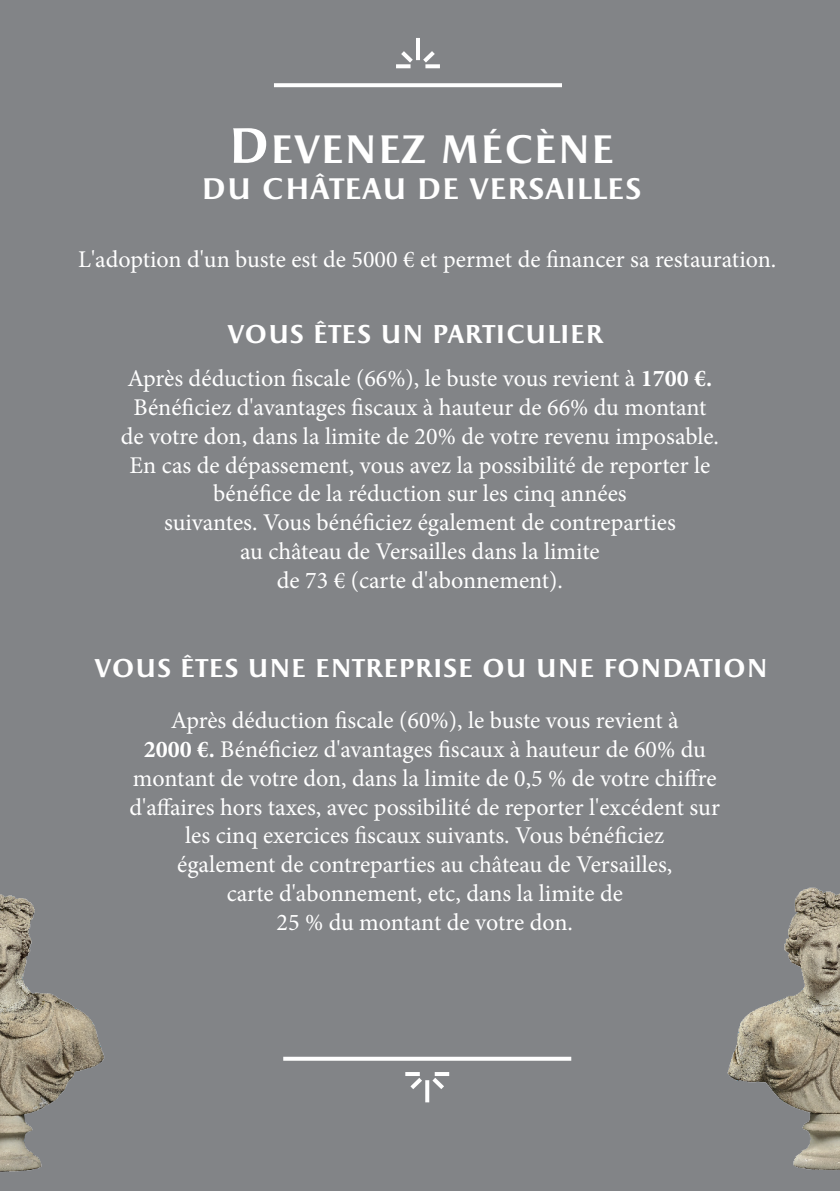
<style>
.page{position:relative;width:840px;height:1191px;background:#fff}
.page>*{position:absolute;margin:0;border:0;box-sizing:border-box;transform-origin:0 0}
.t1{font:700 40px "Apollon";color:#fff}
.t2{font:700 30px "Apollon";color:#fff}
.t3{font:700 26px "Apollon";color:#fff}
.t4{font:24px/28.8px "Minion Pro";color:#fff;text-align:center}
.s1{font-size:50px}
.s2{font-weight:700}
</style>
<div class="page">
<div style="left:0;top:0;width:839px;height:1191px;background:#828487"></div>
<img style="left:698px;top:871px;width:141px;height:320px">
<svg style="left:274px;top:83px;width:287px;height:4px"></svg>
<hr style="left:416px;top:38px;width:4px;height:22px;background:#fff">
<hr style="left:425px;top:64px;width:14px;height:4px;background:#fff">
<svg style="left:396px;top:47px;width:43px;height:20px"></svg>
<svg style="left:396px;top:64px;width:14px;height:4px"></svg>
<svg style="left:283px;top:1056px;width:288px;height:4px"></svg>
<svg style="left:425px;top:1093px;width:4px;height:9px"></svg>
<svg style="left:405px;top:1072px;width:14px;height:4px"></svg>
<svg style="left:406px;top:1073px;width:42px;height:20px"></svg>
<hr style="left:434px;top:1072px;width:15px;height:4px;background:#fff">
<img style="left:0;top:873px;width:123px;height:318px">
<p class="t1" style="left:228px;top:127px;width:387px"><span class="s1">D</span>EVENEZ MÉCÈNE</p>
<p class="t2" style="left:201px;top:172px;width:441px">DU CHÂTEAU DE VERSAILLES</p>
<p class="t4" style="left:78px;top:245px;width:699px">L'adoption d'un buste est de 5000 € et permet de financer sa restauration.</p>
<p class="t3" style="left:227px;top:319px;width:377px">VOUS ÊTES UN PARTICULIER</p>
<p class="t4" style="left:121px;top:364px;width:599px">Après déduction fiscale (66%), le buste vous revient à <span class="s2">1700 €.<br></span>Bénéficiez d'avantages fiscaux à hauteur de 66% du montant de votre don, dans la limite de 20% de votre revenu imposable.<br>En cas de dépassement, vous avez la possibilité de reporter le bénéfice de la réduction sur les cinq années</p>
<p class="t4" style="left:164px;top:508px;width:513px">suivantes. Vous bénéficiez également de contreparties</p>
<p class="t4" style="left:240px;top:537px;width:361px">au château de Versailles dans la limite</p>
<p class="t4" style="left:277px;top:566px;width:287px">de 73 € (carte d'abonnement).</p>
<p class="t3" style="left:94px;top:654px;width:674px">VOUS ÊTES UNE ENTREPRISE OU UNE FONDATION</p>
<p class="t4" style="left:171px;top:706px;width:509px">Après déduction fiscale (60%), le buste vous revient à</p>
<p class="t4" style="left:129px;top:735px;width:591px"><span class="s2">2000 €.</span> Bénéficiez d'avantages fiscaux à hauteur de 60% du montant de votre don, dans la limite de 0,5 % de votre chiffre d'affaires hors taxes, avec possibilité de reporter l'excédent sur les cinq exercices fiscaux suivants. Vous bénéficiez</p>
<p class="t4" style="left:177px;top:850px;width:496px">également de contreparties au château de Versailles,</p>
<p class="t4" style="left:226px;top:879px;width:397px">carte d'abonnement, etc, dans la limite de</p>
<p class="t4" style="left:276px;top:908px;width:298px">25 % du montant de votre don.</p>
</div>
